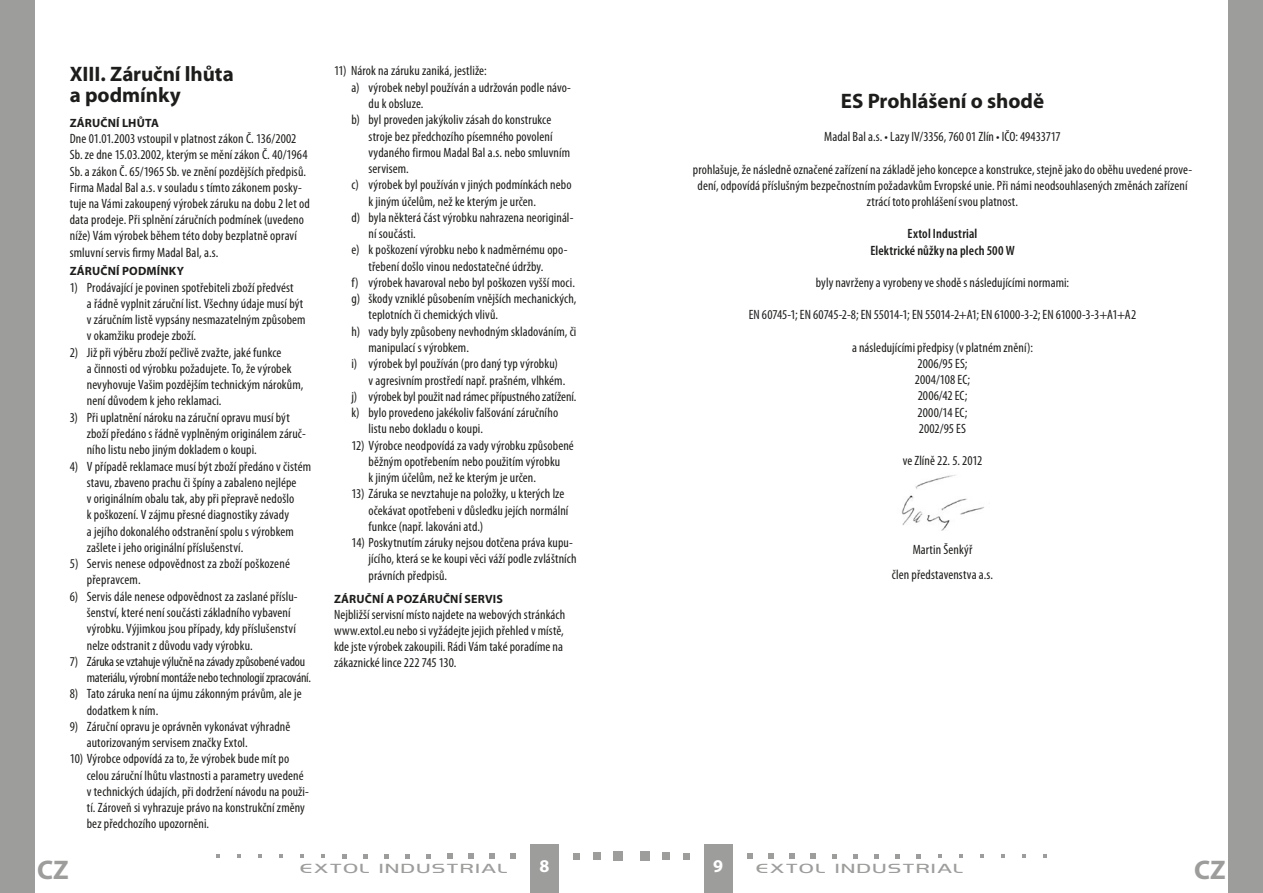
<style>
.page{position:relative;width:1263px;height:893px;background:#fff}
.page>*{position:absolute;margin:0;border:0;box-sizing:border-box;transform-origin:0 0}
.t1{font:700 27px "Myriad Pro";color:#9d9d9c}
.t2{font:700 21px/21px "Myriad Pro";letter-spacing:-.005em;color:#1d1d1b}
.t3{font:700 18px "Myriad Pro";color:#fff}
.t4{font:condensed 13.5px/16.2px "Myriad Pro";letter-spacing:.01em;color:#1d1d1b}
.t5{font:condensed 13.5px/16.2px "Myriad Pro";letter-spacing:-.015em;color:#1d1d1b}
.t6{font:600 condensed 13.5px/16.2px "Myriad Pro";letter-spacing:.01em;color:#1d1d1b;text-align:center}
.t7{font:700 12px "Myriad Pro";letter-spacing:.015em;color:#1d1d1b}
.t8{font:12px "Highland Gothic Light Medium CE";letter-spacing:.115em;color:#9d9d9c;scale:1.5 1}
</style>
<div class="page">
<div style="left:704px;top:844px;width:29px;height:49px;background:#9d9d9c"></div>
<div style="left:530px;top:844px;width:28px;height:49px;background:#9d9d9c"></div>
<div style="left:640px;top:851px;width:9px;height:10px;background:#9d9d9c"></div>
<div style="left:662px;top:852px;width:8px;height:8px;background:#9d9d9c"></div>
<div style="left:683px;top:853px;width:7px;height:6px;background:#9d9d9c"></div>
<svg style="left:747px;top:853px;width:6px;height:6px"></svg>
<svg style="left:768px;top:853px;width:6px;height:6px"></svg>
<svg style="left:789px;top:853px;width:6px;height:6px"></svg>
<svg style="left:811px;top:853px;width:5px;height:6px"></svg>
<svg style="left:832px;top:854px;width:5px;height:4px"></svg>
<svg style="left:853px;top:854px;width:5px;height:4px"></svg>
<svg style="left:874px;top:854px;width:5px;height:4px"></svg>
<svg style="left:895px;top:854px;width:5px;height:4px"></svg>
<svg style="left:916px;top:854px;width:5px;height:4px"></svg>
<svg style="left:938px;top:854px;width:4px;height:4px"></svg>
<svg style="left:959px;top:854px;width:4px;height:4px"></svg>
<svg style="left:980px;top:854px;width:4px;height:4px"></svg>
<svg style="left:1001px;top:854px;width:4px;height:4px"></svg>
<svg style="left:1022px;top:854px;width:4px;height:4px"></svg>
<svg style="left:1043px;top:854px;width:4px;height:4px"></svg>
<div style="left:614px;top:851px;width:9px;height:10px;background:#9d9d9c"></div>
<div style="left:593px;top:852px;width:8px;height:8px;background:#9d9d9c"></div>
<svg style="left:573px;top:853px;width:6px;height:6px"></svg>
<svg style="left:510px;top:853px;width:6px;height:6px"></svg>
<svg style="left:489px;top:853px;width:5px;height:6px"></svg>
<svg style="left:468px;top:853px;width:5px;height:6px"></svg>
<svg style="left:447px;top:853px;width:5px;height:6px"></svg>
<svg style="left:426px;top:854px;width:5px;height:4px"></svg>
<svg style="left:405px;top:854px;width:5px;height:4px"></svg>
<svg style="left:384px;top:854px;width:5px;height:4px"></svg>
<svg style="left:363px;top:854px;width:5px;height:4px"></svg>
<svg style="left:342px;top:854px;width:5px;height:4px"></svg>
<svg style="left:321px;top:854px;width:4px;height:4px"></svg>
<svg style="left:300px;top:854px;width:4px;height:4px"></svg>
<svg style="left:279px;top:854px;width:4px;height:4px"></svg>
<svg style="left:258px;top:854px;width:4px;height:4px"></svg>
<svg style="left:237px;top:854px;width:4px;height:4px"></svg>
<svg style="left:216px;top:854px;width:4px;height:4px"></svg>
<img style="left:901px;top:475px;width:83px;height:56px">
<div style="left:0;top:0;width:34px;height:893px;background:#9d9d9c"></div>
<div style="left:1229px;top:0;width:34px;height:893px;background:#9d9d9c"></div>
<h2 class="t2" style="left:70px;top:63px;width:166px">XIII. Záruční lhůta a podmínky</h2>
<p class="t7" style="left:70px;top:115px;width:91px">ZÁRUČNÍ LHŮTA</p>
<p class="t4" style="left:70px;top:131px;width:242px">Dne 01.01.2003 vstoupil v platnost zákon Č. 136/2002<br>Sb. ze dne 15.03.2002, kterým se mění zákon Č. 40/1964<br>Sb. a zákon Č. 65/1965 Sb. ve znění pozdějších předpisů.<br>Firma Madal Bal a.s. v souladu s tímto zákonem posky&shy;tuje na Vámi zakoupený výrobek záruku na dobu 2 let od data prodeje. Při splnění záručních podmínek (uvedeno níže) Vám výrobek během této doby bezplatně opraví smluvní servis firmy Madal Bal, a.s.</p>
<p class="t7" style="left:70px;top:263px;width:69px">ZÁRUČNÍ PODMÍN</p>
<p class="t7" style="left:169px;top:263px;width:16px">KY</p>
<p class="t4" style="left:87px;top:279px;width:220px;text-indent:-17px">1) Prodávající je povinen spotřebiteli zboží předvést<br>a řádně vyplnit záruční list. Všechny údaje musí být v záručním listě vypsány nesmazatelným způsobem v okamžiku prodeje zboží.</p>
<p class="t4" style="left:87px;top:344px;width:218px;text-indent:-17px">2) Již při výběru zboží pečlivě zvažte, jaké funkce<br>a činnosti od výrobku požadujete. To, že výrobek nevyhovuje Vašim pozdějším technickým nárokům, není důvodem k jeho reklamaci.</p>
<p class="t4" style="left:87px;top:409px;width:220px;text-indent:-17px">3) Při uplatnění nároku na záruční opravu musí být zboží předáno s řádně vyplněným originálem záruč&shy;ního listu nebo jiným dokladem o koupi.</p>
<p class="t4" style="left:87px;top:458px;width:226px;text-indent:-17px">4) V případě reklamace musí být zboží předáno v čistém stavu, zbaveno prachu či špíny a zabaleno nejlépe<br>v originálním obalu tak, aby při přepravě nedošlo<br>k poškození. V zájmu přesné diagnostiky závady<br>a jejího dokonalého odstranění spolu s výrobkem zašlete i jeho originální příslušenství.</p>
<p class="t4" style="left:87px;top:555px;width:205px;text-indent:-17px">5) Servis nenese odpovědnost za zboží poškozené přepravcem.</p>
<p class="t4" style="left:87px;top:588px;width:212px;text-indent:-17px">6) Servis dále nenese odpovědnost za zaslané příslu&shy;šenství, které není součásti základního vybavení výrobku. Výjimkou jsou případy, kdy příslušenství nelze odstranit z důvodu vady výrobku.</p>
<p class="t5" style="left:87px;top:653px;width:226px;text-indent:-17px">7) Záruka se vztahuje výlučně na závady způsobené vadou materiálu, výrobní montáže nebo technologií zpracování.</p>
<p class="t4" style="left:87px;top:686px;width:216px;text-indent:-17px">8) Tato záruka není na újmu zákonným právům, ale je dodatkem k ním.</p>
<p class="t4" style="left:87px;top:718px;width:205px;text-indent:-17px">9) Záruční opravu je oprávněn vykonávat výhradně autorizovaným servisem značky Extol.</p>
<p class="t4" style="left:87px;top:751px;width:224px;text-indent:-17px">10) Výrobce odpovídá za to, že výrobek bude mít po celou záruční lhůtu vlastnosti a parametry uvedené v technických údajích, při dodržení návodu na použi&shy;tí. Zároveň si vyhrazuje právo na konstrukční změny bez předchozího upozorněni.</p>
<p class="t4" style="left:334px;top:63px;width:154px">11) Nárok na záruku zaniká, jestliže:</p>
<p class="t4" style="left:351px;top:79px;width:221px">a) výrobek nebyl používán a udržován podle návo-</p>
<p class="t4" style="left:368px;top:95px;width:56px">du k obsluze.</p>
<p class="t4" style="left:351px;top:111px;width:201px">b) byl proveden jakýkoliv zásah do konstrukce</p>
<p class="t4" style="left:368px;top:128px;width:185px">stroje bez předchozího písemného povolení</p>
<p class="t4" style="left:368px;top:144px;width:203px">vydaného firmou Madal Bal a.s. nebo smluvním</p>
<p class="t4" style="left:368px;top:160px;width:42px">servisem.</p>
<p class="t4" style="left:351px;top:177px;width:221px">c) výrobek byl používán v jiných podmínkách nebo</p>
<p class="t4" style="left:368px;top:193px;width:169px">k jiným účelům, než ke kterým je určen.</p>
<p class="t4" style="left:351px;top:209px;width:223px">d) byla některá část výrobku nahrazena neoriginál-</p>
<p class="t4" style="left:368px;top:225px;width:49px">ní součásti.</p>
<p class="t4" style="left:351px;top:242px;width:217px">e) k poškození výrobku nebo k nadměrnému opo-</p>
<p class="t4" style="left:368px;top:258px;width:177px">třebení došlo vinou nedostatečné údržby.</p>
<p class="t4" style="left:351px;top:274px;width:225px">f) výrobek havaroval nebo byl poškozen vyšší moci.</p>
<p class="t4" style="left:351px;top:290px;width:226px">g) škody vzniklé působením vnějších mechanických,</p>
<p class="t4" style="left:368px;top:307px;width:131px">teplotních či chemických vlivů.</p>
<p class="t4" style="left:351px;top:323px;width:226px">h) vady byly způsobeny nevhodným skladováním, či</p>
<p class="t4" style="left:368px;top:339px;width:102px">manipulací s výrobkem.</p>
<p class="t4" style="left:351px;top:356px;width:208px">i) výrobek byl používán (pro daný typ výrobku)</p>
<p class="t4" style="left:368px;top:372px;width:198px">v agresivním prostředí např. prašném, vlhkém.</p>
<p class="t4" style="left:351px;top:388px;width:226px">j) výrobek byl použit nad rámec přípustného zatížení.</p>
<p class="t4" style="left:351px;top:404px;width:208px">k) bylo provedeno jakékoliv falšování záručního</p>
<p class="t4" style="left:368px;top:421px;width:116px">listu nebo dokladu o koupi.</p>
<p class="t4" style="left:368px;top:437px;width:207px;text-indent:-17px">12) Výrobce neodpovídá za vady výrobku způsobené běžným opotřebením nebo použitím výrobku<br>k jiným účelům, než ke kterým je určen.</p>
<p class="t4" style="left:368px;top:486px;width:201px;text-indent:-17px">13) Záruka se nevztahuje na položky, u kterých lze očekávat opotřebeni v důsledku jejích normální funkce (např. lakováni atd.)</p>
<p class="t4" style="left:368px;top:534px;width:209px;text-indent:-17px">14) Poskytnutím záruky nejsou dotčena práva kupu&shy;jícího, která se ke koupi věci váží podle zvláštních právních předpisů.</p>
<p class="t7" style="left:334px;top:591px;width:170px">ZÁRUČNÍ A POZÁRUČNÍ SERVIS</p>
<p class="t4" style="left:334px;top:606px;width:233px">Nejbližší servisní místo najdete na webových stránkách www.extol.eu nebo si vyžádejte jejich přehled v místě, kde jste výrobek zakoupili. Rádi Vám také poradíme na zákaznické lince 222 745 130.</p>
<h2 class="t2" style="left:841px;top:90px;width:205px">ES Prohlášení o shodě</h2>
<p class="t4" style="left:824px;top:129px;width:238px">Madal Bal a.s. • Lazy IV/3356, 760 01 Zlín • IČO: 49433717</p>
<p class="t4" style="left:693px;top:161px;width:501px;text-align:center">prohlašuje, že následně označené zařízení na základě jeho koncepce a konstrukce, stejně jako do oběhu uvedené prove&shy;dení, odpovídá příslušným bezpečnostním požadavkům Evropské unie. Při námi neodsouhlasených změnách zařízení ztrácí toto prohlášení svou platnost.</p>
<p class="t6" style="left:870px;top:226px;width:146px">Extol Industrial<br>Elektrické nůžky na plech 500 W</p>
<p class="t4" style="left:816px;top:274px;width:255px">byly navrženy a vyrobeny ve shodě s následujícími normami:</p>
<p class="t4" style="left:749px;top:307px;width:389px">EN 60745-1; EN 60745-2-8; EN 55014-1; EN 55014-2+A1; EN 61000-3-2; EN 61000-3-3+A1+A2</p>
<p class="t4" style="left:852px;top:339px;width:182px;text-align:center">a následujícími předpisy (v platném znění):<br>2006/95 ES;<br>2004/108 EC;<br>2006/42 EC;<br>2000/14 EC;<br>2002/95 ES</p>
<p class="t4" style="left:903px;top:453px;width:81px">ve Zlíně 22. 5. 2012</p>
<p class="t4" style="left:892px;top:536px;width:103px;line-height:25.2px;text-align:center">Martin Šenkýř<br>člen představenstva a.s.</p>
<p class="t8" style="left:300px;top:861px;width:140px">EXTOL INDUSTRIAL</p>
<h3 class="t3" style="left:539px;top:855px;width:11px">8</h3>
<h3 class="t3" style="left:713px;top:855px;width:11px">9</h3>
<p class="t8" style="left:756px;top:861px;width:140px">EXTOL INDUSTRIAL</p>
<h1 class="t1" style="left:37px;top:852px;width:33px">CZ</h1>
<h1 class="t1" style="left:1194px;top:852px;width:33px">CZ</h1>
</div>
